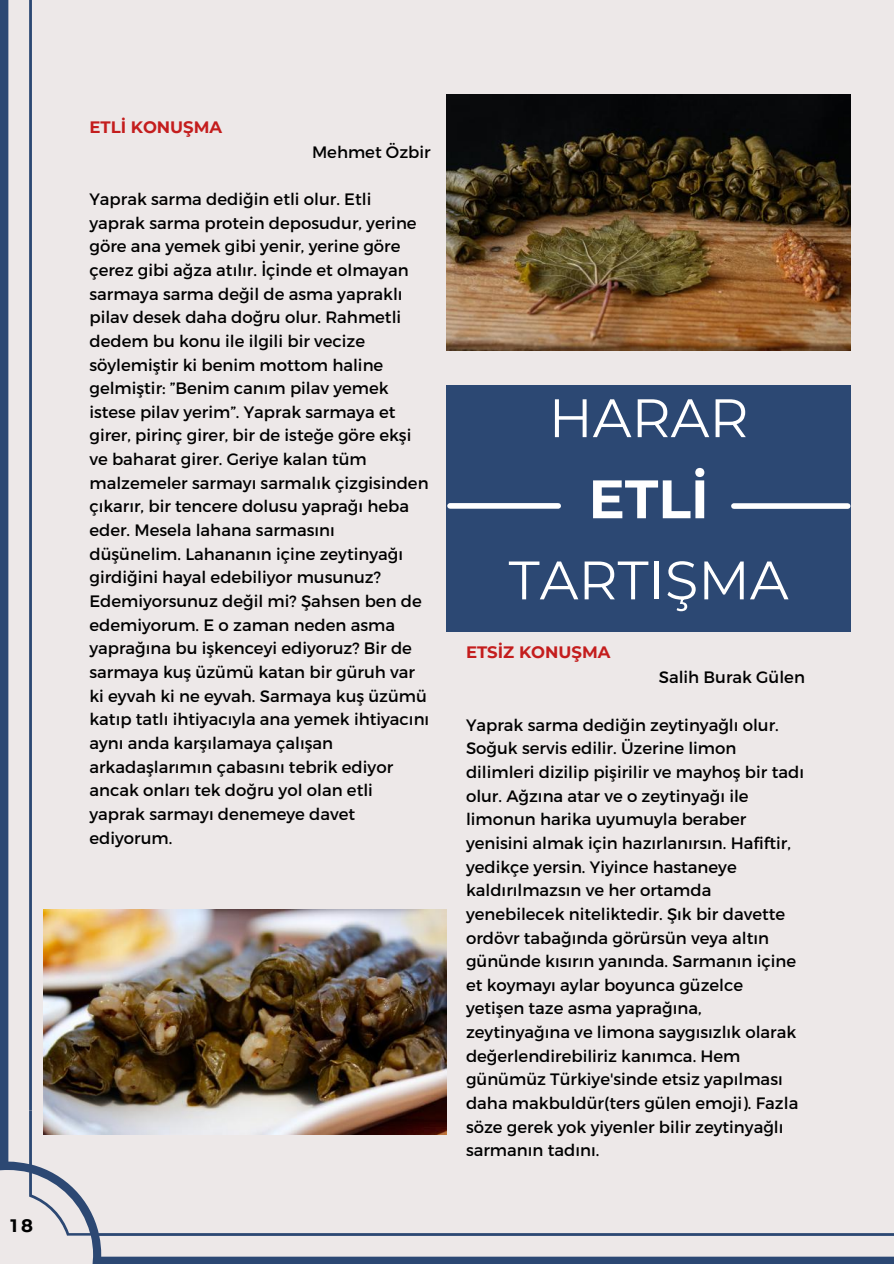
<style>
.page{position:relative;width:894px;height:1264px;background:#fff}
.page>*{position:absolute;margin:0;border:0;box-sizing:border-box;transform-origin:0 0}
.t1{font:54px "Montserrat";color:#fff}
.t2{font:700 54px "Montserrat";color:#fff}
.t3{font:700 18px "Montserrat";color:#000}
.t4{font:16.5px/23.7px "Montserrat";color:#000}
.t5{font:700 16.5px "Montserrat";color:#c41d1d}
</style>
<div class="page">
<div style="left:0;top:0;width:893px;height:1263px;background:#ede8e8"></div>
<div style="left:446px;top:385px;width:404px;height:247px;background:#2c4873"></div>
<img style="left:446px;top:95px;width:404px;height:255px">
<img style="left:43px;top:909px;width:403px;height:225px">
<div style="left:733px;top:503px;width:114px;height:6px;background:#fff"></div>
<div style="left:450px;top:503px;width:108px;height:5px;background:#fff"></div>
<p class="t3" style="left:10px;top:1214px;width:24px">18</p>
<p class="t5" style="left:89px;top:117px;width:134px">ETLİ KONUŞMA</p>
<p class="t4" style="left:312px;top:139px;width:120px">Mehmet Özbir</p>
<p class="t4" style="left:89px;top:186px;width:341px">Yaprak sarma dediğin etli olur. Etli yaprak sarma protein deposudur, yerine göre ana yemek gibi yenir, yerine göre çerez gibi ağza atılır. İçinde et olmayan sarmaya sarma değil de asma yapraklı pilav desek daha doğru olur. Rahmetli dedem bu konu ile ilgili bir vecize söylemiştir ki benim mottom haline gelmiştir: ”Benim canım pilav yemek istese pilav yerim”. Yaprak sarmaya et girer, pirinç girer, bir de isteğe göre ekşi ve baharat girer. Geriye kalan tüm malzemeler sarmayı sarmalık çizgisinden çıkarır, bir tencere dolusu yaprağı heba eder. Mesela lahana sarmasını düşünelim. Lahananın içine zeytinyağı girdiğini hayal edebiliyor musunuz?<br>Edemiyorsunuz değil mi? Şahsen ben de edemiyorum. E o zaman neden asma yaprağına bu işkenceyi ediyoruz? Bir de sarmaya kuş üzümü katan bir güruh var ki eyvah ki ne eyvah. Sarmaya kuş üzümü katıp tatlı ihtiyacıyla ana yemek ihtiyacını aynı anda karşılamaya çalışan arkadaşlarımın çabasını tebrik ediyor ancak onları tek doğru yol olan etli yaprak sarmayı denemeye davet ediyorum.</p>
<h1 class="t1" style="left:548px;top:385px;width:201px">HARAR</h1>
<h1 class="t2" style="left:588px;top:466px;width:122px">ETLİ</h1>
<h1 class="t1" style="left:508px;top:547px;width:281px">TARTIŞMA</h1>
<p class="t5" style="left:466px;top:642px;width:146px">ETSİZ KONUŞMA</p>
<p class="t4" style="left:658px;top:664px;width:148px">Salih Burak Gülen</p>
<p class="t4" style="left:466px;top:712px;width:339px">Yaprak sarma dediğin zeytinyağlı olur.<br>Soğuk servis edilir. Üzerine limon dilimleri dizilip pişirilir ve mayhoş bir tadı olur. Ağzına atar ve o zeytinyağı ile limonun harika uyumuyla beraber yenisini almak için hazırlanırsın. Hafiftir, yedikçe yersin. Yiyince hastaneye kaldırılmazsın ve her ortamda yenebilecek niteliktedir. Şık bir davette ordövr tabağında görürsün veya altın gününde kısırın yanında. Sarmanın içine et koymayı aylar boyunca güzelce yetişen taze asma yaprağına, zeytinyağına ve limona saygısızlık olarak değerlendirebiliriz kanımca. Hem günümüz Türkiye'sinde etsiz yapılması daha makbuldür(ters gülen emoji). Fazla söze gerek yok yiyenler bilir zeytinyağlı sarmanın tadını.</p>
</div>
